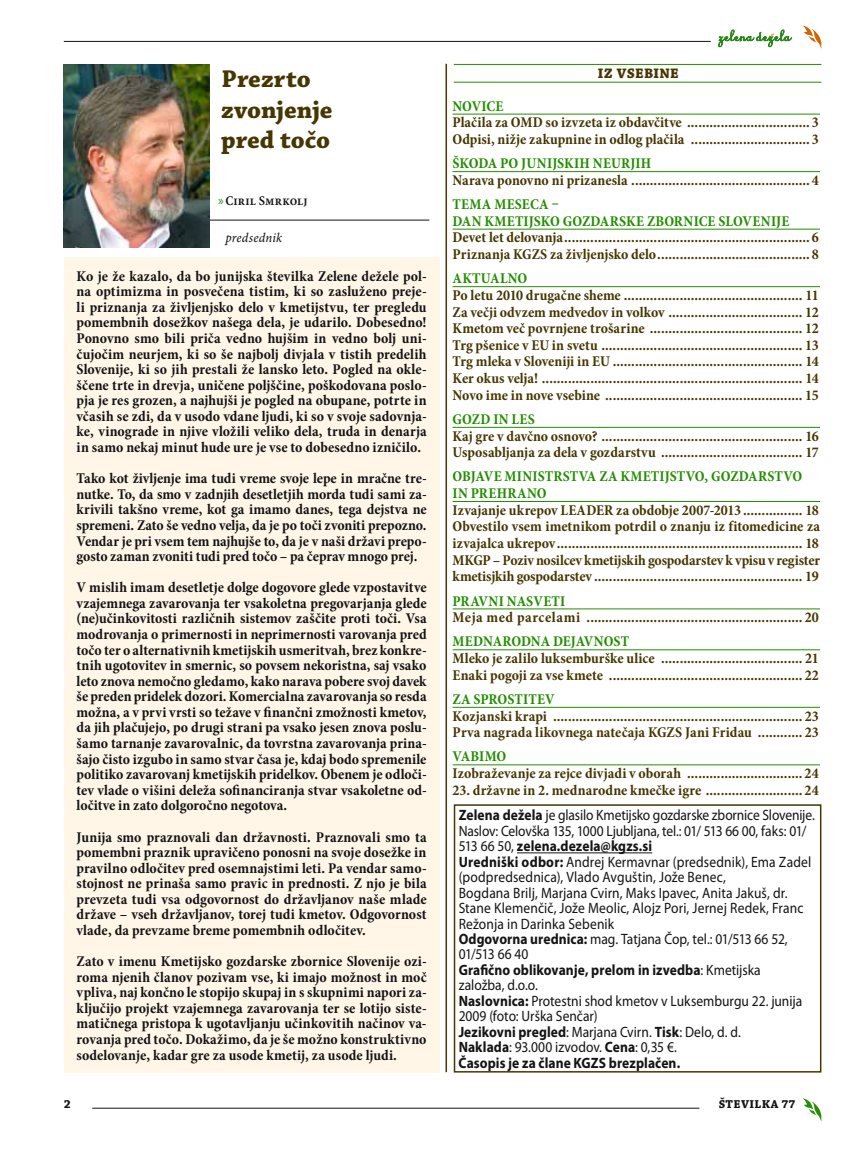
<style>
.page{position:relative;width:864px;height:1153px;background:#fff}
.page>*{position:absolute;margin:0;border:0;box-sizing:border-box;transform-origin:0 0}
.t1{font:700 25.5px/30.6px "Chaparral Pro";color:#463600}
.t2{font:700 18px "Chaparral Pro";letter-spacing:.015em;color:#463600;scale:.9 1}
.t3{font:700 condensed 15px/15.6px "Minion Pro";color:#141315;text-align:justify}
.t4{font:700 condensed 15px/16.6px "Minion Pro";color:#463600}
.t5{font:15px/15.5px "Myriad Pro";letter-spacing:.005em;color:#141315;scale:.9 1}
.t6{font:700 condensed 15px/16.6px "Minion Pro";letter-spacing:.015em;color:#248e00}
.t7{font:700 condensed 15px "Minion Pro";letter-spacing:.03em;color:#463600}
.t8{font:700 condensed 15px "Minion Pro";letter-spacing:-.01em;color:#248e00}
.t9{font:13.5px "Minion Pro Semibold Cn Capt";letter-spacing:.01em;color:#141315}
.t10{font:13.5px "Minion Pro Cn It Capt";letter-spacing:.01em;color:#141315}
.t11{font:12px "Chaparral Pro Bold Capt";letter-spacing:.03em;color:#141315}
.s1{font-family:"Myriad Pro";color:#248e00}
.s2{font-weight:700}
</style>
<div class="page">
<svg style="left:803px;top:1098px;width:19px;height:23px"></svg>
<hr style="left:64px;top:41px;width:646px;height:1px;background:#141315">
<hr style="left:92px;top:1107px;width:607px;height:1px;background:#141315">
<svg style="left:803px;top:26px;width:19px;height:23px"></svg>
<svg style="left:718px;top:30px;width:73px;height:17px"></svg>
<hr style="left:453px;top:64px;width:368px;height:1px;background:#248e00">
<hr style="left:453px;top:82px;width:368px;height:1px;background:#248e00">
<hr style="left:516px;top:852px;width:136px;height:1px;background:#141315">
<div style="left:453px;top:804px;width:368px;height:268px;border:2px solid #463600"></div>
<hr style="left:178px;top:220px;width:251px;height:1px;background:#141315">
<img style="left:64px;top:64px;width:145px;height:183px">
<hr style="left:445px;top:64px;width:2px;height:1007px;background:#463600">
<hr style="left:452px;top:114px;width:367px;height:1px;background:#248e00">
<hr style="left:452px;top:171px;width:367px;height:1px;background:#248e00">
<hr style="left:452px;top:229px;width:367px;height:1px;background:#248e00">
<hr style="left:452px;top:286px;width:367px;height:1px;background:#248e00">
<hr style="left:452px;top:427px;width:367px;height:1px;background:#248e00">
<hr style="left:452px;top:501px;width:367px;height:1px;background:#248e00">
<hr style="left:452px;top:608px;width:367px;height:1px;background:#248e00">
<hr style="left:452px;top:649px;width:367px;height:1px;background:#248e00">
<hr style="left:452px;top:707px;width:367px;height:1px;background:#248e00">
<hr style="left:452px;top:764px;width:367px;height:1px;background:#248e00">
<div style="left:64px;top:257px;width:375px;height:815px;background:#fff6e7"></div>
<h1 class="t1" style="left:221px;top:64px;width:113px">Prezrto zvonjenje pred točo</h1>
<p class="t9" style="left:218px;top:192px;width:91px"><span class="s1">»</span>Ciril Smrkolj</p>
<p class="t10" style="left:225px;top:229px;width:58px">predsednik</p>
<p class="t3" style="left:77px;top:269px;width:351px">Ko je že kazalo, da bo junijska številka Zelene dežele pol&shy;na optimizma in posvečena tistim, ki so zasluženo preje&shy;li priznanja za življenjsko delo v kmetijstvu, ter pregledu pomembnih dosežkov našega dela, je udarilo. Dobesedno!<br>Ponovno smo bili priča vedno hujšim in vedno bolj uni&shy;čujočim neurjem, ki so še najbolj divjala v tistih predelih Slovenije, ki so jih prestali že lansko leto. Pogled na okle&shy;ščene trte in drevja, uničene poljščine, poškodovana poslo&shy;pja je res grozen, a najhujši je pogled na obupane, potrte in včasih se zdi, da v usodo vdane ljudi, ki so v svoje sadovnja&shy;ke, vinograde in njive vložili veliko dela, truda in denarja in samo nekaj minut hude ure je vse to dobesedno izničilo.</p>
<p class="t3" style="left:77px;top:471px;width:351px">Tako kot življenje ima tudi vreme svoje lepe in mračne tre&shy;nutke. To, da smo v zadnjih desetletjih morda tudi sami za&shy;krivili takšno vreme, kot ga imamo danes, tega dejstva ne spremeni. Zato še vedno velja, da je po toči zvoniti prepozno.<br>Vendar je pri vsem tem najhujše to, da je v naši državi prepo&shy;gosto zaman zvoniti tudi pred točo – pa čeprav mnogo prej.</p>
<p class="t3" style="left:77px;top:580px;width:351px">V mislih imam desetletje dolge dogovore glede vzpostavitve vzajemnega zavarovanja ter vsakoletna pregovarjanja glede (ne)učinkovitosti različnih sistemov zaščite proti toči. Vsa modrovanja o primernosti in neprimernosti varovanja pred točo ter o alternativnih kmetijskih usmeritvah, brez konkre&shy;tnih ugotovitev in smernic, so povsem nekoristna, saj vsako leto znova nemočno gledamo, kako narava pobere svoj davek še preden pridelek dozori. Komercialna zavarovanja so resda možna, a v prvi vrsti so težave v finančni zmožnosti kmetov, da jih plačujejo, po drugi strani pa vsako jesen znova poslu&shy;šamo tarnanje zavarovalnic, da tovrstna zavarovanja prina&shy;šajo čisto izgubo in samo stvar časa je, kdaj bodo spremenile politiko zavarovanj kmetijskih pridelkov. Obenem je odloči&shy;tev vlade o višini deleža sofinanciranja stvar vsakoletne od&shy;ločitve in zato dolgoročno negotova.</p>
<p class="t3" style="left:77px;top:829px;width:351px">Junija smo praznovali dan državnosti. Praznovali smo ta pomembni praznik upravičeno ponosni na svoje dosežke in pravilno odločitev pred osemnajstimi leti. Pa vendar samo&shy;stojnost ne prinaša samo pravic in prednosti. Z njo je bila prevzeta tudi vsa odgovornost do državljanov naše mlade države – vseh državljanov, torej tudi kmetov. Odgovornost vlade, da prevzame breme pomembnih odločitev.</p>
<p class="t3" style="left:77px;top:954px;width:351px">Zato v imenu Kmetijsko gozdarske zbornice Slovenije ozi&shy;roma njenih članov pozivam vse, ki imajo možnost in moč vpliva, naj končno le stopijo skupaj in s skupnimi napori za&shy;ključijo projekt vzajemnega zavarovanja ter se lotijo siste&shy;matičnega pristopa k ugotavljanju učinkovitih načinov va&shy;rovanja pred točo. Dokažimo, da je še možno konstruktivno sodelovanje, kadar gre za usode kmetij, za usode ljudi.</p>
<p class="t2" style="left:597px;top:62px;width:91px">iz vsebine</p>
<p class="t6" style="left:452px;top:98px;width:52px">novice</p>
<p class="t4" style="left:452px;top:115px;width:368px">Plačila za OMD so izvzeta iz obdavčitve ................................. 3<br>Odpisi, nižje zakupnine in odlog plačila ................................ 3</p>
<p class="t6" style="left:452px;top:156px;width:200px">ŠKODA PO JUNIJSKIH NEURJIH</p>
<p class="t4" style="left:452px;top:172px;width:367px">Narava ponovno ni prizanesla ................................................ 4</p>
<p class="t6" style="left:452px;top:197px;width:148px">Tema meseca –<br>dan kmetijsko gozdarsk</p>
<p class="t6" style="left:635px;top:213px;width:155px">e zbornice slovenije</p>
<p class="t4" style="left:452px;top:230px;width:367px">Devet let delovanja.................................................................. 6<br>Priznanja KGZS za življenjsko delo......................................... 8</p>
<p class="t6" style="left:452px;top:271px;width:11px">aktua</p>
<p class="t6" style="left:500px;top:271px;width:29px">lno</p>
<p class="t4" style="left:452px;top:287px;width:368px;text-align:justify">Po letu 2010 drugačne sheme ................................................ 11<br>Za večji odvzem medvedov in volkov .................................... 12<br>Kmetom več povrnjene trošarine ......................................... 12<br>Trg pšenice v EU in svetu ...................................................... 13<br>Trg mleka v Sloveniji in EU ................................................... 14<br>Ker okus velja! ...................................................................... 14<br>Novo ime in nove vsebine ..................................................... 15</p>
<p class="t6" style="left:452px;top:411px;width:10px">GOZ</p>
<p class="t6" style="left:480px;top:411px;width:56px">D INLES</p>
<p class="t4" style="left:452px;top:428px;width:368px">Kaj gre v davčno osnovo? ...................................................... 16<br>Usposabljanja za dela v gozdarstvu ...................................... 17</p>
<p class="t6" style="left:452px;top:469px;width:269px">OBJAVE MINISTRSTVA ZA KMETIJSTVO, GOZ</p>
<p class="t6" style="left:738px;top:469px;width:55px">DARSTVO</p>
<p class="t6" style="left:452px;top:485px;width:85px">IN PREHRANO</p>
<p class="t4" style="left:452px;top:502px;width:369px;text-align:justify">Izvajanje ukrepov LEADER za obdobje 2007-2013 ................ 18<br>Obvestilo vsem imetnikom potrdil o znanju iz fitomedicine za izvajalca ukrepov.................................................................. 18<br>MKGP – Poziv nosilcev kmetijskih gospodarstev k vpisu v register kmetisjkih gospodarstev ........................................................ 19</p>
<p class="t6" style="left:452px;top:593px;width:114px">pravni nasveti</p>
<p class="t7" style="left:452px;top:608px;width:368px">Meja med parcelami .......................................................... 20</p>
<p class="t8" style="left:452px;top:632px;width:142px">MEDNARODNA DEJAVNO</p>
<p class="t6" style="left:613px;top:634px;width:17px">ST</p>
<p class="t4" style="left:452px;top:650px;width:368px">Mleko je zalilo luksemburške ulice ...................................... 21<br>Enaki pogoji za vse kmete .................................................... 22</p>
<p class="t6" style="left:452px;top:691px;width:104px">Za sprostitev</p>
<p class="t4" style="left:452px;top:708px;width:367px">Kozjanski krapi ................................................................... 23<br>Prva nagrada likovnega natečaja KGZS Jani Fridau ............ 23</p>
<p class="t6" style="left:452px;top:748px;width:54px">VABIMO</p>
<p class="t4" style="left:452px;top:765px;width:368px">Izobraževanje za rejce divjadi v oborah ............................... 24</p>
<p class="t4" style="left:452px;top:782px;width:368px">23. državne in 2. mednarodne kmečke igre .......................... 24</p>
<p class="t5" style="left:458px;top:808px;width:397px"><span class="s2">Zelena dežela</span> je glasilo Kmetijsko gozdarske zbornice Slovenije.<br>Naslov: Celovška 135, 1000 Ljubljana, tel.: 01/ 513 66 00, faks: 01/ 513 66 50, <span class="s2">zelena.dezela@kgzs.si<br>Uredniški odbor:</span> Andrej Kermavnar (predsednik), Ema Zadel (podpredsednica), Vlado Avguštin, Jože Benec,<br>Bogdana Brilj, Marjana Cvirn, Maks Ipavec, Anita Jakuš, dr.<br>Stane Klemenčič, Jože Meolic, Alojz Pori, Jernej Redek, Franc Režonja in Darinka Sebenik<br><span class="s2">Odgovorna urednica:</span> mag. Tatjana Čop, tel.: 01/513 66 52, 01/513 66 40<br><span class="s2">Grafično oblikovanje, prelom in izvedba</span>: Kmetijska<br>založba, d.o.o.<br><span class="s2">Naslovnica:</span> Protestni shod kmetov v Luksemburgu 22. junija 2009 (foto: Urška Senčar)<br><span class="s2">Jezikovni pregled</span>: Marjana Cvirn. <span class="s2">Tisk</span>: Delo, d. d.<br><span class="s2">Naklada</span>: 93.000 izvodov. <span class="s2">Cena</span>: 0,35 €.<br><span class="s2">Časopis je za člane KGZS brezplačen.</span></p>
<p class="t11" style="left:64px;top:1097px;width:8px">2</p>
<p class="t11" style="left:718px;top:1097px;width:78px">ŠTEVILKA 77</p>
</div>
